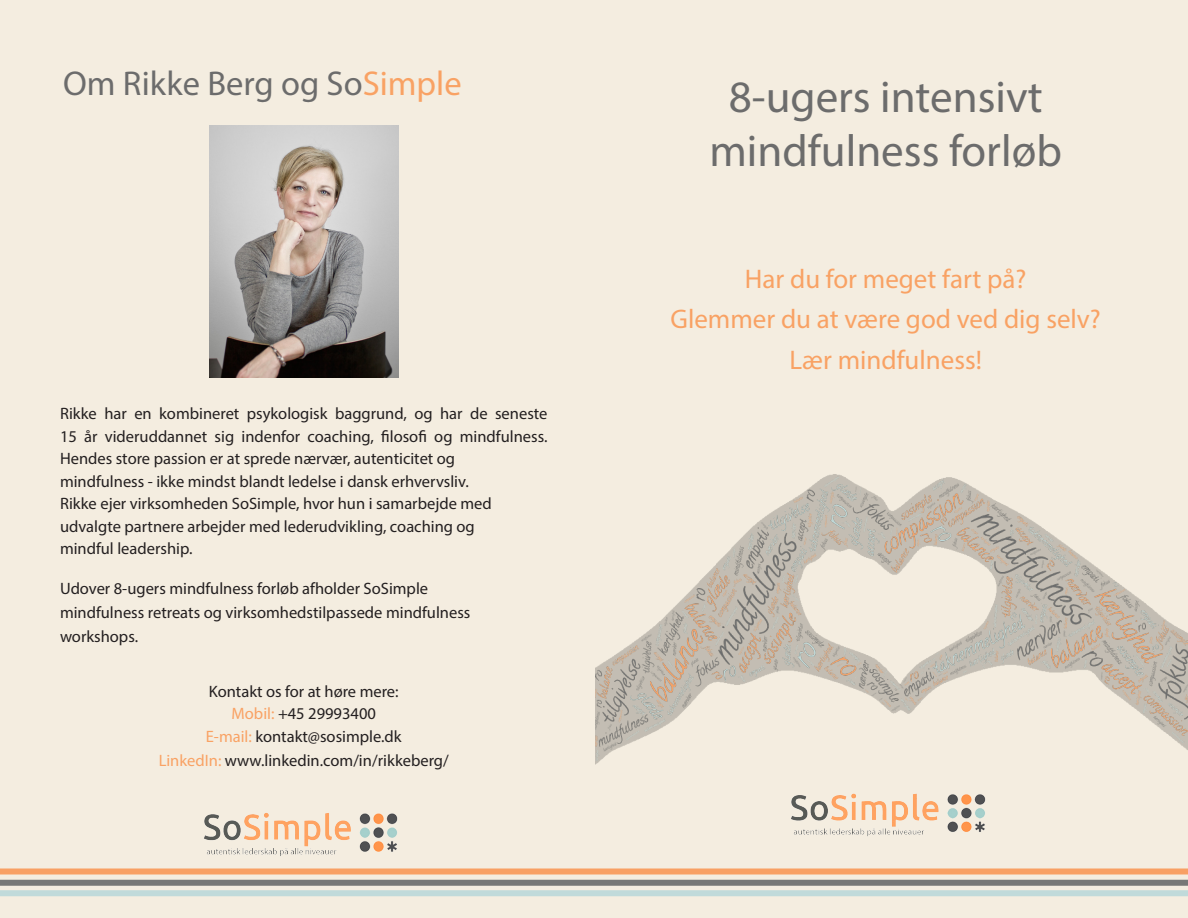
<style>
.page{position:relative;width:1188px;height:918px;background:#f4ede0}
.page>*{position:absolute;margin:0;border:0;box-sizing:border-box;transform-origin:0 0}
.t1{font:45px "Myriad Pro";color:#6c6c6c}
.Subhead{font:34.5px "Myriad Pro";color:#6c6c6c}
.Subhead-2{font:27px "Myriad Pro";color:#f9a264}
.Body_Text{font:16.5px/22.5px "Myriad Pro";color:#231f20;text-align:justify}
.Subhead-3{font:16.5px "Myriad Pro";color:#231f20}
.s1{color:#f9a264}
</style>
<div class="page">
<div style="left:0;top:868px;width:1188px;height:6px;background:#f8a064"></div>
<div style="left:0;top:880px;width:1188px;height:6px;background:#777877"></div>
<div style="left:0;top:890px;width:1188px;height:6px;background:#c0dada"></div>
<img style="left:791px;top:793px;width:195px;height:44px">
<img style="left:204px;top:813px;width:194px;height:43px">
<img style="left:595px;top:474px;width:593px;height:291px">
<img style="left:209px;top:126px;width:189px;height:252px">
<p class="Subhead" style="left:63px;top:62px;width:400px">Om Rikke Berg og So<span class="s1">Simple</span></p>
<p class="Body_Text" style="left:60px;top:402px;width:489px">Rikke har en kombineret psykologisk baggrund, og har de seneste 15 år videruddannet sig indenfor coaching, filosofi og mindfulness.<br>Hendes store passion er at sprede nærvær, autenticitet og</p>
<p class="Body_Text" style="left:60px;top:470px;width:410px">mindfulness - ikke mindst blandt ledelse i dansk erhvervsliv.</p>
<p class="Body_Text" style="left:60px;top:492px;width:433px">Rikke ejer virksomheden SoSimple, hvor hun i samarbejde med</p>
<p class="Body_Text" style="left:60px;top:515px;width:416px">udvalgte partnere arbejder med lederudvikling, coaching og</p>
<p class="Body_Text" style="left:60px;top:537px;width:134px">mindful leadership.</p>
<p class="Body_Text" style="left:60px;top:577px;width:370px">Udover 8-ugers mindfulness forløb afholder SoSimple</p>
<p class="Body_Text" style="left:60px;top:600px;width:412px;line-height:24px">mindfulness retreats og virksomhedstilpassede mindfulness workshops.</p>
<p class="Body_Text" style="left:209px;top:680px;width:191px">Kontakt os for at høre mere:</p>
<p class="Body_Text" style="left:232px;top:702px;width:146px"><span class="s1">Mobil:</span> +45 29993400</p>
<p class="Body_Text" style="left:206px;top:725px;width:197px"><span class="s1">E-mail:</span> kontakt@sosimple.dk</p>
<p class="Subhead-3" style="left:159px;top:750px;width:292px"><span class="s1">LinkedIn:</span> www.linkedin.com/in/rikkeberg/</p>
<p class="t1" style="left:729px;top:69px;width:315px">8-ugers intensivt</p>
<p class="t1" style="left:709px;top:123px;width:354px">mindfulness forløb</p>
<p class="Subhead-2" style="left:745px;top:262px;width:283px">Har du for meget fart på?</p>
<p class="Subhead-2" style="left:671px;top:303px;width:432px">Glemmer du at være god ved dig selv?</p>
<p class="Subhead-2" style="left:790px;top:343px;width:194px">Lær mindfulness!</p>
</div>
